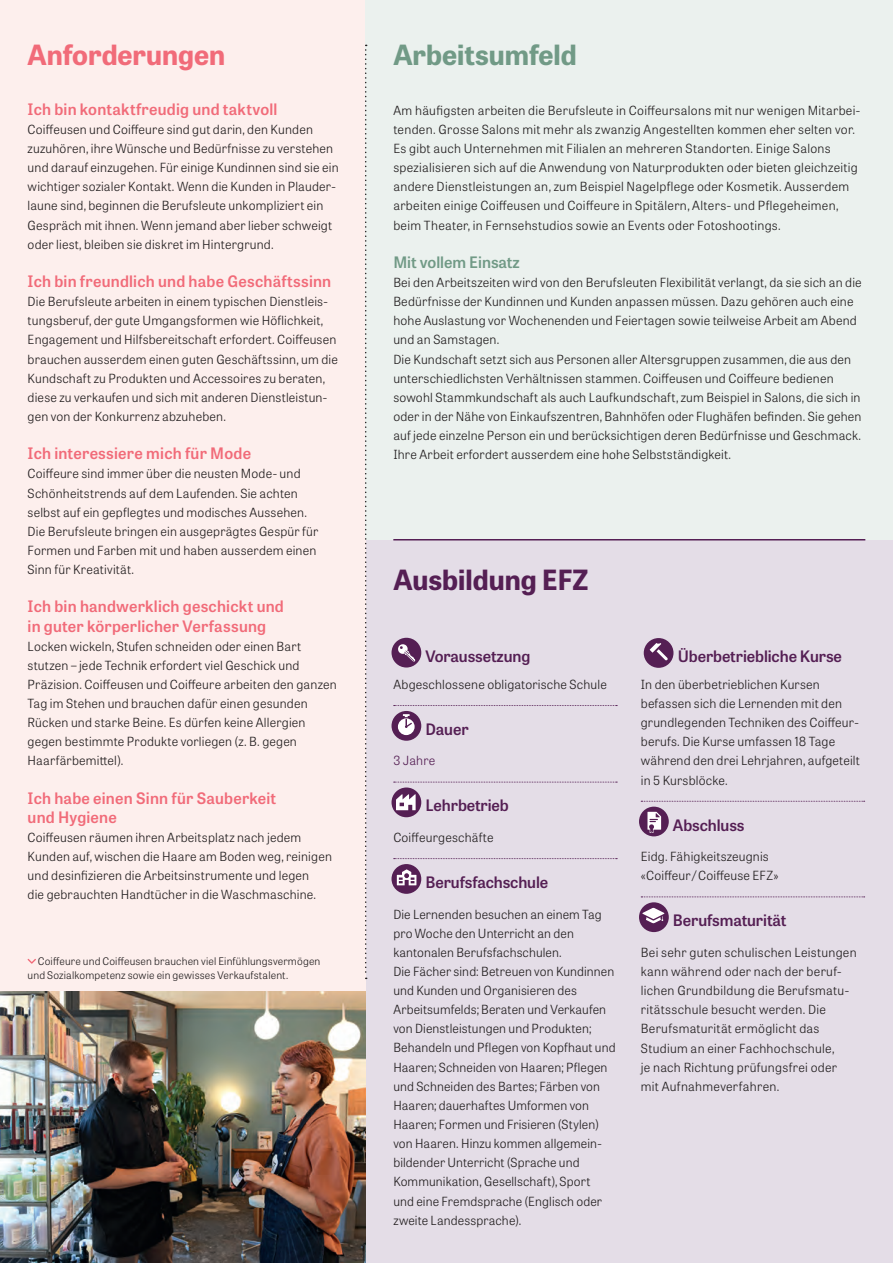
<style>
.page{position:relative;width:893px;height:1263px;background:#fff}
.page>*{position:absolute;margin:0;border:0;box-sizing:border-box;transform-origin:0 0}
.t1{font:700 27.75px "Tablet Gothic";color:#f16b79}
.t2{font:700 27.75px "Tablet Gothic";color:#719a86}
.t3{font:700 27.75px "Tablet Gothic";color:#551f54}
.t4{font:600 15.75px/19.2px "Tablet Gothic";letter-spacing:.015em;color:#f16b79}
.t5{font:600 15.75px "Tablet Gothic";letter-spacing:-.005em;color:#551f54}
.t6{font:600 15.75px "Tablet Gothic";color:#719a86}
.t7{font:300 12.6px/19.2px "Tablet Gothic";letter-spacing:.015em;color:#231f20}
.t8{font:300 12.6px "Tablet Gothic";letter-spacing:.01em;color:#551f54}
.t9{font:300 10.5px/14.4px "Tablet Gothic";letter-spacing:.015em;color:#231f20}
</style>
<div class="page">
<div style="left:366px;top:540px;width:527px;height:723px;background:#e4dde7"></div>
<div style="left:0;top:0;width:366px;height:1263px;background:#fdefed"></div>
<div style="left:366px;top:0;width:527px;height:540px;background:#ebf1ee"></div>
<svg style="left:28px;top:959px;width:8px;height:5px"></svg>
<svg style="left:365px;top:45px;width:2px;height:934px"></svg>
<img style="left:0;top:992px;width:366px;height:271px">
<svg style="left:394px;top:705px;width:223px;height:1px"></svg>
<svg style="left:394px;top:782px;width:223px;height:1px"></svg>
<svg style="left:394px;top:858px;width:223px;height:1px"></svg>
<div style="left:391px;top:638px;width:30px;height:29px;background:#551f54;border-radius:50%"></div>
<svg style="left:398px;top:644px;width:17px;height:17px"></svg>
<div style="left:391px;top:711px;width:30px;height:30px;background:#551f54;border-radius:50%"></div>
<svg style="left:398px;top:714px;width:17px;height:21px"></svg>
<svg style="left:391px;top:787px;width:30px;height:30px"></svg>
<svg style="left:396px;top:794px;width:20px;height:16px"></svg>
<svg style="left:391px;top:864px;width:30px;height:30px"></svg>
<svg style="left:397px;top:869px;width:19px;height:16px"></svg>
<svg style="left:641px;top:801px;width:224px;height:1px"></svg>
<svg style="left:641px;top:896px;width:224px;height:1px"></svg>
<div style="left:644px;top:638px;width:29px;height:30px;background:#551f54;border-radius:50%"></div>
<svg style="left:650px;top:643px;width:18px;height:17px"></svg>
<div style="left:639px;top:807px;width:30px;height:29px;background:#551f54;border-radius:50%"></div>
<svg style="left:647px;top:812px;width:14px;height:21px"></svg>
<div style="left:639px;top:902px;width:30px;height:30px;background:#551f54;border-radius:50%"></div>
<svg style="left:642px;top:908px;width:23px;height:15px"></svg>
<hr style="left:393px;top:539px;width:472px;height:1px;background:#551f54">
<h1 class="t1" style="left:28px;top:36px;width:199px">Anforderungen</h1>
<p class="t4" style="left:28px;top:99px;width:251px">Ich bin kontaktfreudig und taktvoll</p>
<p class="t7" style="left:28px;top:119px;width:313px">Coiffeusen und Coiffeure sind gut darin, den Kunden zuzuhören, ihre Wünsche und Bedürfnisse zu verstehen und darauf einzugehen. Für einige Kundinnen sind sie ein wichtiger sozialer Kontakt. Wenn die Kunden in Plauder&shy;laune sind, beginnen die Berufsleute unkompliziert ein Gespräch mit ihnen. Wenn jemand aber lieber schweigt oder liest, bleiben sie diskret im Hintergrund.</p>
<p class="t4" style="left:28px;top:271px;width:305px">Ich bin freundlich und habe Geschäftssinn</p>
<p class="t7" style="left:28px;top:292px;width:312px">Die Berufsleute arbeiten in einem typischen Dienstleis&shy;tungsberuf, der gute Umgangsformen wie Höflichkeit, Engagement und Hilfsbereitschaft erfordert. Coiffeusen brauchen ausserdem einen guten Geschäftssinn, um die Kundschaft zu Produkten und Accessoires zu beraten, diese zu verkaufen und sich mit anderen Dienstleistun&shy;gen von der Konkurrenz abzuheben.</p>
<p class="t4" style="left:28px;top:443px;width:225px">Ich interessiere mich für Mode</p>
<p class="t7" style="left:28px;top:464px;width:292px">Coiffeure sind immer über die neusten Mode- und Schönheitstrends auf dem Laufenden. Sie achten selbst auf ein gepflegtes und modisches Aussehen.<br>Die Berufsleute bringen ein ausgeprägtes Gespür für Formen und Farben mit und haben ausserdem einen Sinn für Kreativität.</p>
<p class="t4" style="left:28px;top:596px;width:258px">Ich bin handwerklich geschickt und in guter körperlicher Verfassung</p>
<p class="t7" style="left:28px;top:636px;width:311px">Locken wickeln, Stufen schneiden oder einen Bart stutzen – jede Technik erfordert viel Geschick und Präzision. Coiffeusen und Coiffeure arbeiten den ganzen Tag im Stehen und brauchen dafür einen gesunden Rücken und starke Beine. Es dürfen keine Allergien gegen bestimmte Produkte vorliegen (z. B. gegen Haarfärbemittel).</p>
<p class="t4" style="left:28px;top:788px;width:250px">Ich habe einen Sinn für Sauberkeit und Hygiene</p>
<p class="t7" style="left:28px;top:827px;width:306px">Coiffeusen räumen ihren Arbeitsplatz nach jedem Kunden auf, wischen die Haare am Boden weg, reinigen und desinfizieren die Arbeitsinstrumente und legen<br>die gebrauchten Handtücher in die Waschmaschine.</p>
<p class="t9" style="left:28px;top:953px;width:294px;text-indent:10px">Coiffeure und Coiffeusen brauchen viel Einfühlungsvermögen und Sozialkompetenz sowie ein gewisses Verkaufstalent.</p>
<h1 class="t2" style="left:393px;top:36px;width:185px">Arbeitsumfeld</h1>
<p class="t7" style="left:393px;top:100px;width:468px">Am häufigsten arbeiten die Berufsleute in Coiffeursalons mit nur wenigen Mitarbei&shy;tenden. Grosse Salons mit mehr als zwanzig Angestellten kommen eher selten vor.<br>Es gibt auch Unternehmen mit Filialen an mehreren Standorten. Einige Salons spezialisieren sich auf die Anwendung von Naturprodukten oder bieten gleichzeitig andere Dienstleistungen an, zum Beispiel Nagelpflege oder Kosmetik. Ausserdem arbeiten einige Coiffeusen und Coiffeure in Spitälern, Alters- und Pflegeheimen, beim Theater, in Fernsehstudios sowie an Events oder Fotoshootings.</p>
<p class="t6" style="left:393px;top:251px;width:128px">Mit vollem Einsatz</p>
<p class="t7" style="left:393px;top:272px;width:470px">Bei den Arbeitszeiten wird von den Berufsleuten Flexibilität verlangt, da sie sich an die Bedürfnisse der Kundinnen und Kunden anpassen müssen. Dazu gehören auch eine hohe Auslastung vor Wochenenden und Feiertagen sowie teilweise Arbeit am Abend und an Samstagen.<br>Die Kundschaft setzt sich aus Personen aller Altersgruppen zusammen, die aus den unterschiedlichsten Verhältnissen stammen. Coiffeusen und Coiffeure bedienen sowohl Stammkundschaft als auch Laufkundschaft, zum Beispiel in Salons, die sich in oder in der Nähe von Einkaufszentren, Bahnhöfen oder Flughäfen befinden. Sie gehen auf jede einzelne Person ein und berücksichtigen deren Bedürfnisse und Geschmack.<br>Ihre Arbeit erfordert ausserdem eine hohe Selbstständigkeit.</p>
<h1 class="t3" style="left:393px;top:560px;width:197px">Ausbildung EFZ</h1>
<p class="t5" style="left:425px;top:645px;width:106px">Voraussetzung</p>
<p class="t7" style="left:393px;top:674px;width:215px">Abgeschlossene obligatorische Schule</p>
<p class="t5" style="left:425px;top:718px;width:45px">Dauer</p>
<p class="t8" style="left:393px;top:752px;width:44px">3 Jahre</p>
<p class="t5" style="left:425px;top:794px;width:85px">Lehrbetrieb</p>
<p class="t7" style="left:393px;top:827px;width:102px">Coiffeurgeschäfte</p>
<p class="t5" style="left:425px;top:871px;width:124px">Berufsfachschule</p>
<p class="t7" style="left:393px;top:904px;width:224px">Die Lernenden besuchen an einem Tag pro Woche den Unterricht an den kantonalen Berufsfachschulen.<br>Die Fächer sind: Betreuen von Kundinnen und Kunden und Organisieren des Arbeitsumfelds; Beraten und Verkaufen von Dienstleistungen und Produkten; Behandeln und Pflegen von Kopfhaut und Haaren; Schneiden von Haaren; Pflegen und Schneiden des Bartes; Färben von Haaren; dauerhaftes Umformen von Haaren; Formen und Frisieren (Stylen) von Haaren. Hinzu kommen allgemein&shy;bildender Unterricht (Sprache und Kommunikation, Gesellschaft), Sport<br>und eine Fremdsprache (Englisch oder zweite Landessprache).</p>
<p class="t5" style="left:678px;top:645px;width:166px">Überbetriebliche Kurse</p>
<p class="t7" style="left:641px;top:674px;width:221px">In den überbetrieblichen Kursen befassen sich die Lernenden mit den grundlegenden Techniken des Coiffeur&shy;berufs. Die Kurse umfassen 18 Tage während den drei Lehrjahren, aufgeteilt in 5 Kursblöcke.</p>
<p class="t5" style="left:673px;top:814px;width:73px">Abschluss</p>
<p class="t7" style="left:641px;top:846px;width:139px">Eidg. Fähigkeitszeugnis «Coiffeur / Coiffeuse EFZ»</p>
<p class="t5" style="left:673px;top:909px;width:115px">Berufsmaturität</p>
<p class="t7" style="left:641px;top:942px;width:217px">Bei sehr guten schulischen Leistungen kann während oder nach der beruf&shy;lichen Grundbildung die Berufsmatu&shy;ritätsschule besucht werden. Die Berufsmaturität ermöglicht das Studium an einer Fachhochschule,<br>je nach Richtung prüfungsfrei oder mit Aufnahmeverfahren.</p>
</div>
